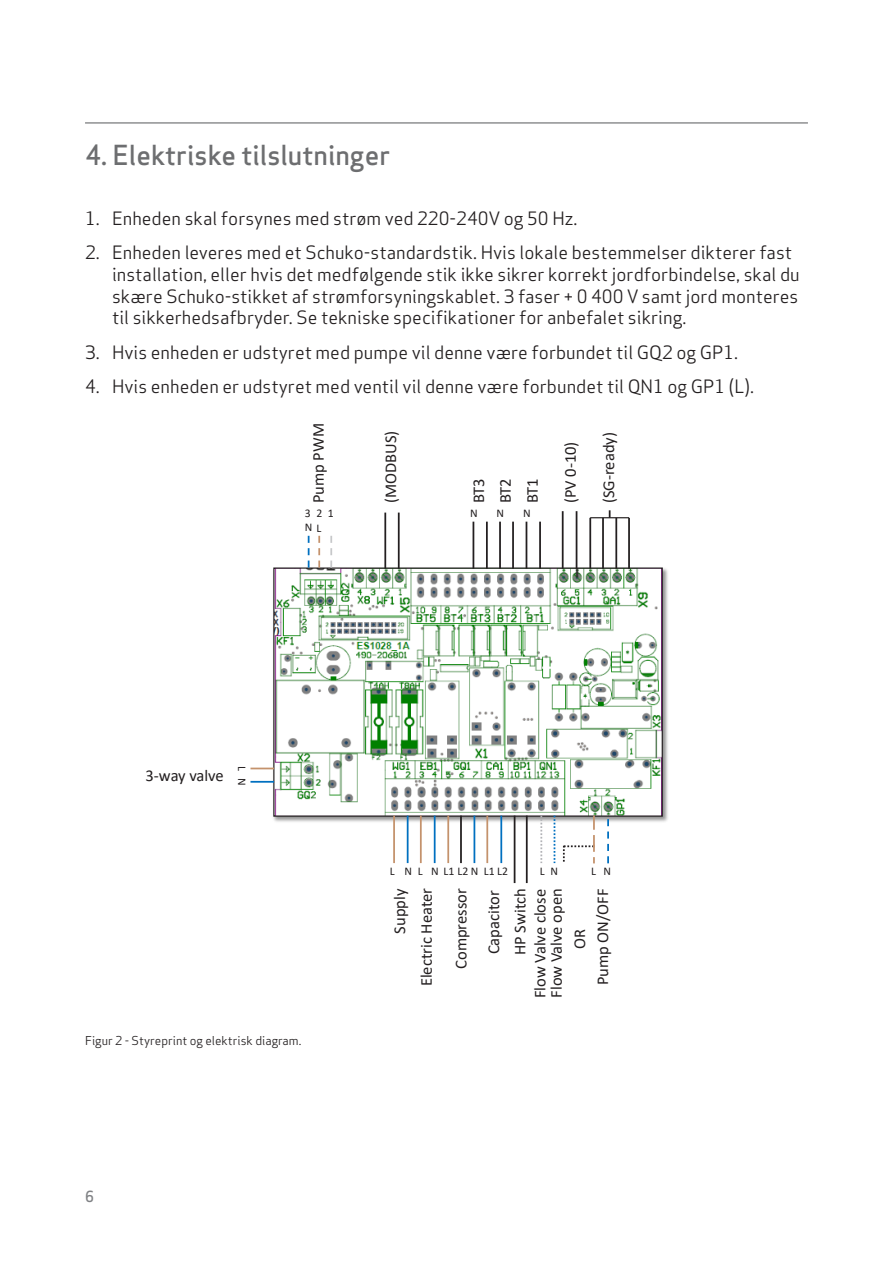
<style>
.page{position:relative;width:893px;height:1263px;background:#fff}
.page>*{position:absolute;margin:0;border:0;box-sizing:border-box;transform-origin:0 0}
.t1{font:500 27px "Apex Sans";color:#6d6e70}
.t2{font:18px/21.6px "Apex Sans";color:#231f20}
.t3{font:16.5px/26.7px "Calibri";color:#231f20;text-align:right}
.t4{font:500 15px "Apex Sans";color:#808285}
.t5{font:12px "Apex Sans";color:#231f20}
.t6{font:11.7px/14.4px "Calibri";color:#231f20}
</style>
<div class="page">
<hr style="left:85px;top:123px;width:723px;height:1px;background:#57585a">
<img style="left:271px;top:565px;width:397px;height:259px">
<img style="left:275px;top:569px;width:386px;height:246px">
<div style="left:273px;top:567px;width:390px;height:250px;border:1px solid #231f20"></div>
<svg style="left:607px;top:819px;width:2px;height:45px"></svg>
<hr style="left:514px;top:816px;width:1px;height:67px;background:#231f20">
<hr style="left:526px;top:816px;width:2px;height:67px;background:#231f20">
<hr style="left:486px;top:816px;width:2px;height:47px;background:#c4926c">
<hr style="left:500px;top:816px;width:2px;height:47px;background:#0070c0">
<hr style="left:474px;top:816px;width:1px;height:47px;background:#0070c0">
<hr style="left:447px;top:816px;width:2px;height:47px;background:#c4926c">
<hr style="left:460px;top:816px;width:2px;height:47px;background:#231f20">
<svg style="left:540px;top:816px;width:2px;height:47px"></svg>
<svg style="left:554px;top:816px;width:1px;height:47px"></svg>
<hr style="left:420px;top:816px;width:2px;height:47px;background:#c4926c">
<hr style="left:434px;top:816px;width:2px;height:47px;background:#0070c0">
<hr style="left:393px;top:816px;width:2px;height:47px;background:#c4926c">
<hr style="left:407px;top:816px;width:2px;height:47px;background:#0070c0">
<svg style="left:318px;top:536px;width:2px;height:34px"></svg>
<svg style="left:308px;top:536px;width:1px;height:34px"></svg>
<svg style="left:330px;top:536px;width:2px;height:34px"></svg>
<svg style="left:563px;top:816px;width:32px;height:47px"></svg>
<hr style="left:473px;top:522px;width:1px;height:47px;background:#231f20">
<hr style="left:486px;top:522px;width:2px;height:47px;background:#231f20">
<hr style="left:499px;top:522px;width:2px;height:47px;background:#231f20">
<hr style="left:512px;top:522px;width:2px;height:47px;background:#231f20">
<hr style="left:526px;top:522px;width:1px;height:47px;background:#231f20">
<hr style="left:539px;top:522px;width:2px;height:47px;background:#231f20">
<hr style="left:576px;top:511px;width:1px;height:58px;background:#231f20">
<hr style="left:562px;top:511px;width:2px;height:58px;background:#231f20">
<hr style="left:398px;top:513px;width:2px;height:56px;background:#231f20">
<hr style="left:384px;top:513px;width:2px;height:56px;background:#231f20">
<hr style="left:628px;top:518px;width:2px;height:51px;background:#231f20">
<hr style="left:615px;top:518px;width:2px;height:51px;background:#231f20">
<hr style="left:602px;top:518px;width:2px;height:51px;background:#231f20">
<hr style="left:589px;top:518px;width:2px;height:51px;background:#231f20">
<hr style="left:590px;top:517px;width:39px;height:1px;background:#231f20">
<svg style="left:250px;top:768px;width:24px;height:1px"></svg>
<hr style="left:250px;top:781px;width:24px;height:2px;background:#0070c0">
<p class="t1" style="left:85px;top:131px;width:307px">4. Elektriske tilslutninger</p>
<p class="t2" style="left:85px;top:206px;width:494px">1. Enheden skal forsynes med strøm ved 220-240V og 50 Hz.</p>
<p class="t2" style="left:112px;top:240px;width:689px;text-indent:-27px">2. Enheden leveres med et Schuko-standardstik. Hvis lokale bestemmelser dikterer fast installation, eller hvis det medfølgende stik ikke sikrer korrekt jordforbindelse, skal du skære Schuko-stikket af strømforsyningskablet. 3 faser + 0 400 V samt jord monteres til sikkerhedsafbryder. Se tekniske specifikationer for anbefalet sikring.</p>
<p class="t2" style="left:85px;top:339px;width:655px">3. Hvis enheden er udstyret med pumpe vil denne være forbundet til GQ2 og GP1.</p>
<p class="t2" style="left:85px;top:374px;width:670px">4. Hvis enheden er udstyret med ventil vil denne være forbundet til QN1 og GP1 (L).</p>
<p class="t3" style="left:304px;top:503px;width:82px;rotate:-90deg">Pump PWM</p>
<p class="t3" style="left:377px;top:503px;width:74px;rotate:-90deg">(MODBUS)</p>
<p class="t3" style="left:465px;top:503px;width:27px;text-align:justify;rotate:-90deg">BT3<br>BT2<br>BT1</p>
<p class="t6" style="left:317px;top:506px;width:19px">2 1</p>
<p class="t6" style="left:470px;top:506px;width:9px">N</p>
<p class="t6" style="left:496px;top:505px;width:9px">N</p>
<p class="t6" style="left:523px;top:505px;width:9px">N</p>
<p class="t6" style="left:305px;top:506px;width:18px">3<br>N L</p>
<p class="t3" style="left:557px;top:503px;width:63px;rotate:-90deg">(PV 0-10)</p>
<p class="t3" style="left:595px;top:503px;width:72px;rotate:-90deg">(SG-ready)</p>
<p class="t3" style="left:145px;top:761px;width:80px">3-way valve</p>
<p class="t6" style="left:250px;top:766px;width:21px;rotate:90deg">L N</p>
<p class="t6" style="left:390px;top:864px;width:120px">L N L N L1L2N L1L2</p>
<p class="t6" style="left:540px;top:864px;width:20px">L N</p>
<p class="t6" style="left:591px;top:864px;width:22px">L N</p>
<p class="t3" style="left:542px;top:998px;width:111px;rotate:-90deg">Flow Valve open</p>
<p class="t3" style="left:413px;top:986px;width:100px;rotate:-90deg">Electric Heater</p>
<p class="t3" style="left:589px;top:985px;width:98px;rotate:-90deg">Pump ON/OFF</p>
<p class="t3" style="left:444px;top:969px;width:82px;line-height:32.5px;rotate:-90deg">Compressor<br>Capacitor</p>
<p class="t3" style="left:510px;top:998px;width:111px;line-height:20.1px;rotate:-90deg">HP Switch<br>Flow Valve close</p>
<p class="t3" style="left:386px;top:934px;width:46px;rotate:-90deg">Supply</p>
<p class="t3" style="left:566px;top:949px;width:21px;rotate:-90deg">OR</p>
<p class="t5" style="left:85px;top:1031px;width:218px">Figur 2 - Styreprint og elektrisk diagram.</p>
<p class="t4" style="left:85px;top:1183px;width:10px">6</p>
</div>
